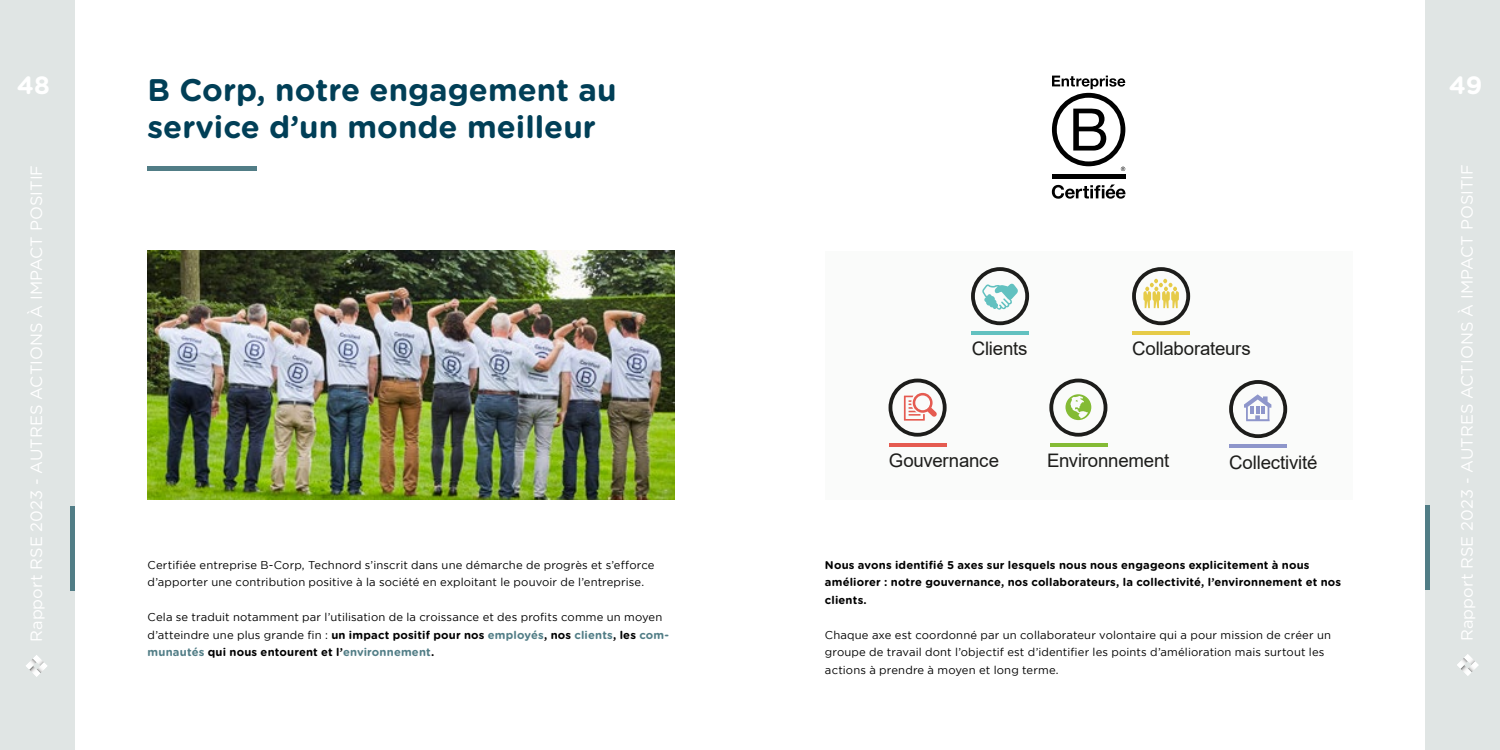
<style>
.page{position:relative;width:1500px;height:750px;background:#fff}
.page>*{position:absolute;margin:0;border:0;box-sizing:border-box;transform-origin:0 0}
.t1{font:700 31.25px/37.5px "Gotham Rounded";color:#013f57}
.t2{font:700 25px "Gotham Rounded";color:#fff}
.t3{font:18.62px "Arial";letter-spacing:-.01em;color:#1d1d1b}
.t4{font:16.38px "Gotham Rounded";color:#fff}
.t5{font:11.25px/17.5px "Gotham";letter-spacing:.01em;color:#000}
.t6{font:700 11.25px/17.5px "Gotham Rounded";letter-spacing:.015em;color:#000}
.s1{font-family:"Gotham";font-weight:400}
.s2{color:#517d86}
</style>
<div class="page">
<div style="left:1425px;top:0;width:75px;height:750px;background:#e0e5e4"></div>
<div style="left:1425px;top:505px;width:5px;height:85px;background:#517d86"></div>
<div style="left:0;top:0;width:75px;height:750px;background:#e0e5e4"></div>
<svg style="left:26px;top:655px;width:21px;height:22px"></svg>
<svg style="left:1457px;top:654px;width:22px;height:22px"></svg>
<div style="left:70px;top:506px;width:5px;height:85px;background:#517d86"></div>
<div style="left:148px;top:166px;width:109px;height:5px;background:#517d86"></div>
<img style="left:148px;top:251px;width:527px;height:248px">
<div style="left:825px;top:251px;width:527px;height:248px;background:#fafbfa"></div>
<hr style="left:971px;top:331px;width:58px;height:4px;background:#62c1c0">
<hr style="left:1132px;top:331px;width:58px;height:4px;background:#e6cb48">
<svg style="left:971px;top:267px;width:58px;height:58px"></svg>
<svg style="left:1132px;top:267px;width:58px;height:58px"></svg>
<hr style="left:889px;top:443px;width:58px;height:4px;background:#e55b51">
<hr style="left:1050px;top:443px;width:58px;height:4px;background:#84bb35">
<svg style="left:889px;top:379px;width:58px;height:58px"></svg>
<svg style="left:1049px;top:379px;width:58px;height:58px"></svg>
<hr style="left:1229px;top:444px;width:58px;height:4px;background:#8e96cb">
<svg style="left:1229px;top:380px;width:58px;height:58px"></svg>
<div style="left:1052px;top:174px;width:73px;height:5px;background:#010101"></div>
<svg style="left:1052px;top:185px;width:73px;height:14px"></svg>
<svg style="left:1052px;top:76px;width:73px;height:95px"></svg>
<h2 class="t2" style="left:17px;top:71px;width:34px">48</h2>
<h3 class="t4" style="left:27px;top:642px;width:478px;rotate:-90deg">Rapport RSE 2023 - AUTRES ACTIONS À IMPACT POSITIF</h3>
<h1 class="t1" style="left:148px;top:71px;width:470px">B Corp, notre engagement au service d’un monde meilleur</h1>
<p class="t5" style="left:148px;top:556px;width:508px">Certifiée entreprise B-Corp, Technord s’inscrit dans une démarche de progrès et s’efforce d’apporter une contribution positive à la société en exploitant le pouvoir de l’entreprise.</p>
<p class="t5" style="left:148px;top:609px;width:516px">Cela se traduit notamment par l’utilisation de la croissance et des profits comme un moyen</p>
<p class="t6" style="left:148px;top:626px;width:523px"><span class="s1">d’atteindre une plus grande fin :</span> un impact positif pour nos <span class="s2">employés</span>, nos <span class="s2">clients</span>, les <span class="s2">com&shy;munautés</span> qui nous entourent et l’<span class="s2">environnement</span>.</p>
<h3 class="t3" style="left:972px;top:338px;width:57px">Clients</h3>
<h3 class="t3" style="left:1132px;top:338px;width:120px">Collaborateurs</h3>
<h3 class="t3" style="left:889px;top:450px;width:112px">Gouvernance</h3>
<h3 class="t3" style="left:1047px;top:450px;width:124px">Environnement</h3>
<h3 class="t3" style="left:1229px;top:451px;width:90px">Collectivité</h3>
<p class="t6" style="left:825px;top:556px;width:518px">Nous avons identifié 5 axes sur lesquels nous nous engageons explicitement à nous améliorer : notre gouvernance, nos collaborateurs, la collectivité, l’environnement et nos clients.</p>
<p class="t5" style="left:825px;top:626px;width:508px">Chaque axe est coordonné par un collaborateur volontaire qui a pour mission de créer un groupe de travail dont l’objectif est d’identifier les points d’amélioration mais surtout les actions à prendre à moyen et long terme.</p>
<h2 class="t2" style="left:1449px;top:71px;width:35px">49</h2>
<h3 class="t4" style="left:1458px;top:641px;width:478px;rotate:-90deg">Rapport RSE 2023 - AUTRES ACTIONS À IMPACT POSITIF</h3>
</div>
